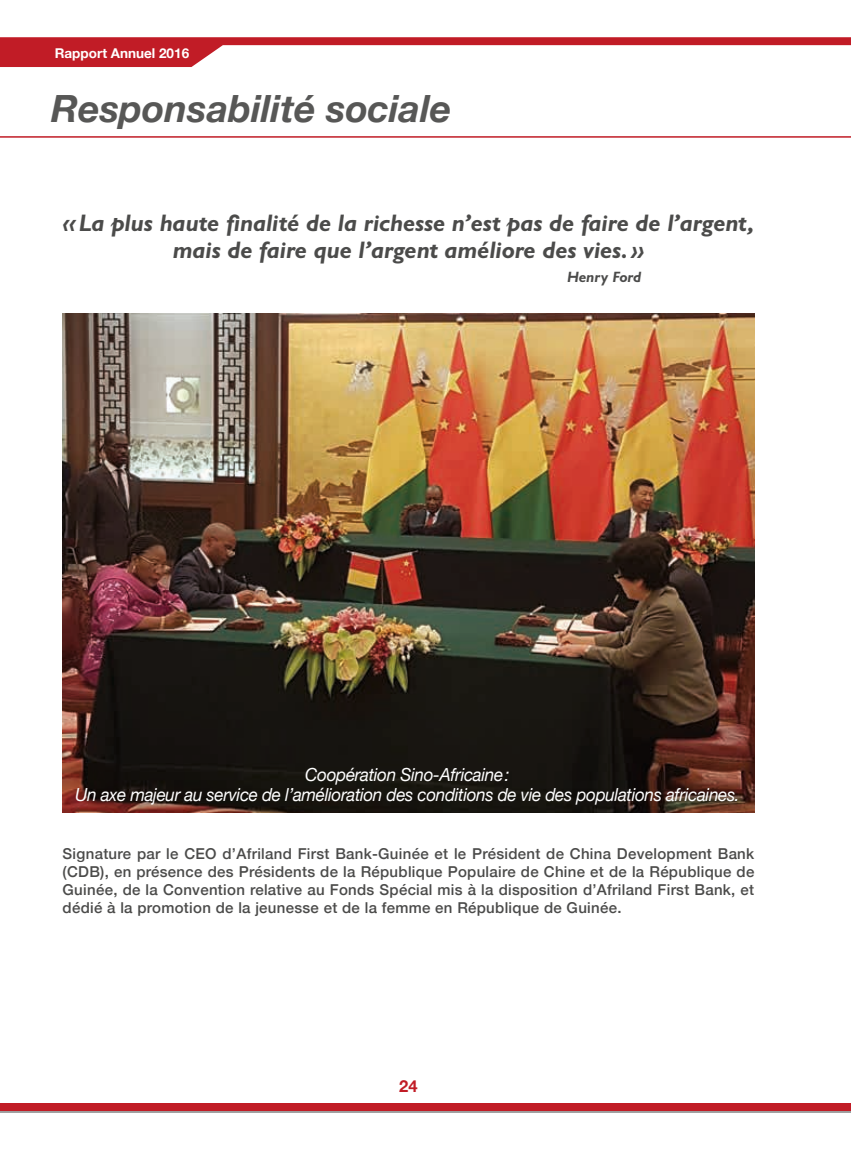
<style>
.page{position:relative;width:851px;height:1149px;background:#fff}
.page>*{position:absolute;margin:0;border:0;box-sizing:border-box;transform-origin:0 0}
.t1{font:italic 700 37.5px "Helvetica Neue";color:#575756}
.t2{font:italic 700 24px/27px "Gill Sans MT Pro";color:#4b4b4a;text-align:center}
.t3{font:italic 18px/19.5px "Helvetica Neue";letter-spacing:-.02em;color:#fff;text-align:center;scale:.95 1}
.t4{font:700 16.5px "Helvetica Neue";color:#c11c26}
.t5{font:500 15px/18px "Helvetica Neue";letter-spacing:.02em;color:#4b4b4a;text-align:justify}
.t6{font:italic 700 15px "Gill Sans MT Pro";color:#4b4b4a}
.t7{font:700 13.5px "Helvetica Neue";color:#fff}
</style>
<div class="page">
<svg style="left:0;top:37px;width:850px;height:30px"></svg>
<hr style="left:0;top:1110px;width:850px;height:2px;background:#9d9d9d">
<div style="left:0;top:1102px;width:850px;height:8px;background:#c11c26"></div>
<img style="left:63px;top:313px;width:691px;height:499px">
<hr style="left:0;top:136px;width:850px;height:2px;background:#c11c26">
<p class="t7" style="left:55px;top:43px;width:136px">Rapport Annuel 2016</p>
<h1 class="t1" style="left:51px;top:79px;width:402px">Responsabilité sociale</h1>
<h2 class="t2" style="left:63px;top:209px;width:693px">«La plus haute finalité de la richesse n’est pas de faire de l’argent, mais de faire que l’argent améliore des vies.»</h2>
<p class="t6" style="left:567px;top:268px;width:76px">Henry Ford</p>
<p class="t3" style="left:75px;top:765px;width:700px">Coopération Sino-Africaine:<br>Un axe majeur au service de l’amélioration des conditions de vie des populations africaines.</p>
<p class="t5" style="left:63px;top:842px;width:693px">Signature par le CEO d’Afriland First Bank-Guinée et le Président de China Development Bank (CDB), en présence des Présidents de la République Populaire de Chine et de la République de Guinée, de la Convention relative au Fonds Spécial mis à la disposition d’Afriland First Bank, et dédié à la promotion de la jeunesse et de la femme en République de Guinée.</p>
<p class="t4" style="left:399px;top:1072px;width:20px">24</p>
</div>
